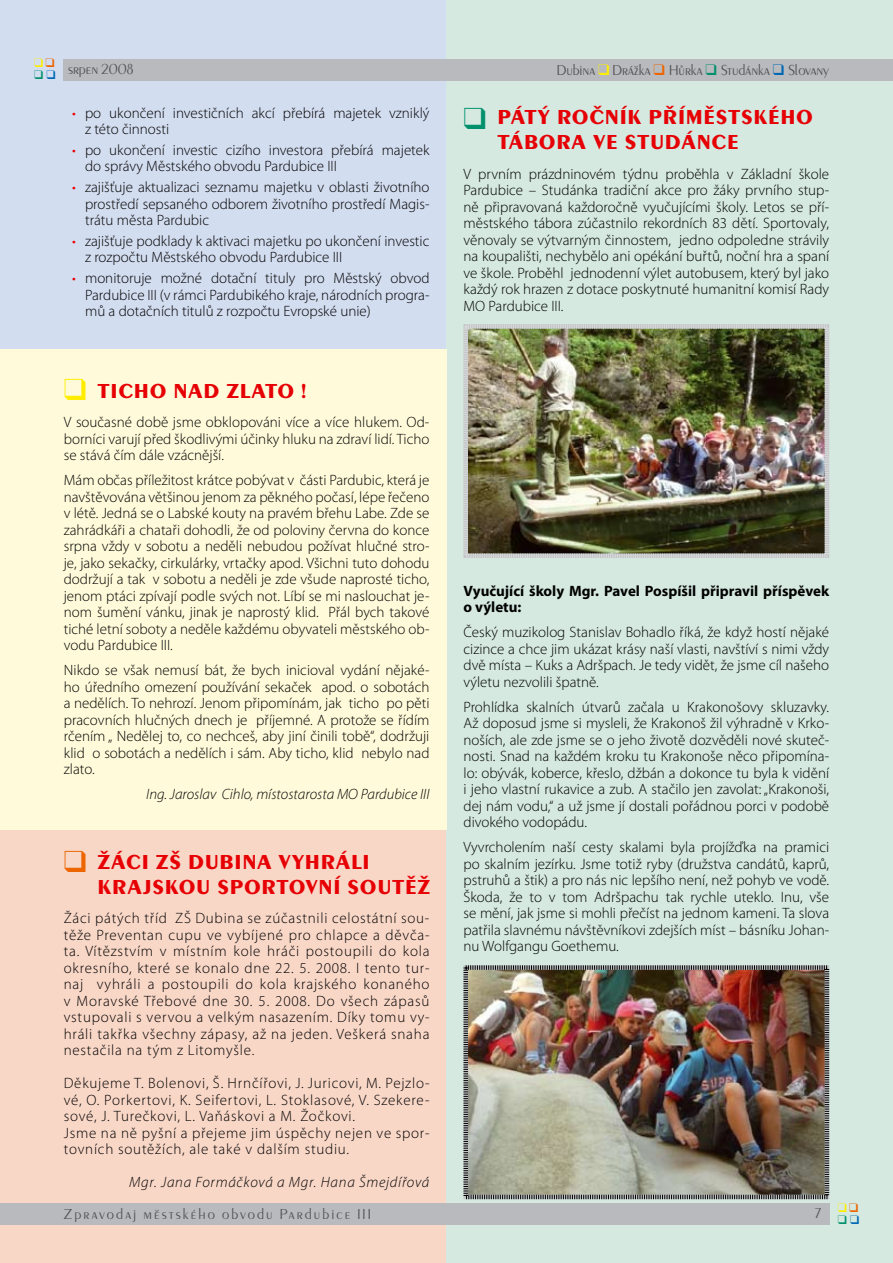
<style>
.page{position:relative;width:893px;height:1263px;background:#d3ddf0}
.page>*{position:absolute;margin:0;border:0;box-sizing:border-box;transform-origin:0 0}
.t1{font:700 21px/25.2px "Peignot DOT";letter-spacing:.065em;color:#e60004}
.t2{font:300 15px/16.5px "Myriad Pro";color:#000;text-align:justify}
.t3{font:300 15px/16.5px "Myriad Pro";letter-spacing:.05em;color:#000}
.t4{font:700 15px/16.5px "Myriad Pro";color:#000}
.t5{font:300 15px "Peignot DOT";letter-spacing:.01em;color:#504f53}
.t6{font:italic 300 15px "Myriad Pro";color:#000}
.t7{font:italic 300 15px "Myriad Pro";letter-spacing:.05em;color:#000}
.t8{font:300 15px "Peignot DOT";letter-spacing:.14em;color:#504f53}
.s1{color:#00916c}
.s2{color:#0068b4}
.s3{color:#ffed00}
.s4{color:#ec6500}
.s5{color:#e60004}
</style>
<div class="page">
<div style="left:0;top:829px;width:458px;height:434px;background:#f9d7c7"></div>
<div style="left:446px;top:0;width:447px;height:1263px;background:#d5e9e1"></div>
<div style="left:0;top:1203px;width:829px;height:22px;background:#b9babd"></div>
<div style="left:64px;top:59px;width:829px;height:22px;background:#b9babd"></div>
<img style="left:463px;top:965px;width:367px;height:235px">
<img style="left:463px;top:324px;width:366px;height:234px">
<div style="left:0;top:349px;width:446px;height:480px;background:#fffbda"></div>
<p class="t5" style="left:34px;top:61px;width:101px"><span class="s1">❑</span> <span class="s2">❑</span> srpen 2008</p>
<p class="t5" style="left:557px;top:62px;width:274px">Dubina <span class="s3">❑</span> Drážka <span class="s4">❑</span> Hůrka <span class="s1">❑</span> Studánka <span class="s2">❑</span> Slovany</p>
<p class="t2" style="left:85px;top:104px;width:346px;text-indent:-13px"><span class="s5">•</span> po ukončení investičních akcí přebírá majetek vzniklý z této činnosti</p>
<p class="t2" style="left:85px;top:141px;width:346px;text-indent:-13px"><span class="s5">•</span> po ukončení investic cizího investora přebírá majetek do správy Městského obvodu Pardubice III</p>
<p class="t2" style="left:85px;top:179px;width:346px;text-indent:-13px"><span class="s5">•</span> zajišťuje aktualizaci seznamu majetku v oblasti životního prostředí sepsaného odborem životního prostředí Magis&shy;trátu města Pardubic</p>
<p class="t2" style="left:85px;top:232px;width:346px;text-indent:-13px"><span class="s5">•</span> zajišťuje podklady k aktivaci majetku po ukončení investic z rozpočtu Městského obvodu Pardubice III</p>
<p class="t2" style="left:85px;top:270px;width:346px;text-indent:-13px"><span class="s5">•</span> monitoruje možné dotační tituly pro Městský obvod Pardubice III (v rámci Pardubikého kraje, národních progra&shy;mů a dotačních titulů z rozpočtu Evropské unie)</p>
<h1 class="t1" style="left:498px;top:105px;width:315px">PÁTÝ ROČNÍK PŘÍMĚSTSKÉHO<br>TÁBORA</h1>
<h1 class="t1" style="left:593px;top:130px;width:147px">VE STUDÁNCE</h1>
<p class="t2" style="left:463px;top:165px;width:367px">V prvním prázdninovém týdnu proběhla v Základní škole Pardubice – Studánka tradiční akce pro žáky prvního stup&shy;ně připravovaná každoročně vyučujícími školy. Letos se pří&shy;městského tábora zúčastnilo rekordních 83 dětí. Sportovaly, věnovaly se výtvarným činnostem, jedno odpoledne strávily na koupališti, nechybělo ani opékání buřtů, noční hra a spaní ve škole. Proběhl jednodenní výlet autobusem, který byl jako každý rok hrazen z dotace poskytnuté humanitní komisí Rady MO Pardubice III.</p>
<h1 class="t1" style="left:98px;top:379px;width:210px">TICHO NAD ZLATO !</h1>
<p class="t2" style="left:64px;top:414px;width:367px">V současné době jsme obklopováni více a více hlukem. Od&shy;borníci varují před škodlivými účinky hluku na zdraví lidí. Ticho se stává čím dále vzácnější.</p>
<p class="t2" style="left:64px;top:472px;width:367px">Mám občas příležitost krátce pobývat v části Pardubic, která je navštěvována většinou jenom za pěkného počasí, lépe řečeno v létě. Jedná se o Labské kouty na pravém břehu Labe. Zde se zahrádkáři a chataři dohodli, že od poloviny června do konce srpna vždy v sobotu a neděli nebudou požívat hlučné stro&shy;je, jako sekačky, cirkulárky, vrtačky apod. Všichni tuto dohodu dodržují a tak v sobotu a neděli je zde všude naprosté ticho, jenom ptáci zpívají podle svých not. Líbí se mi naslouchat je&shy;nom šumění vánku, jinak je naprostý klid. Přál bych takové tiché letní soboty a neděle každému obyvateli městského ob&shy;vodu Pardubice III.</p>
<p class="t2" style="left:64px;top:662px;width:367px">Nikdo se však nemusí bát, že bych inicioval vydání nějaké&shy;ho úředního omezení používání sekaček apod. o sobotách a nedělích. To nehrozí. Jenom připomínám, jak ticho po pěti pracovních hlučných dnech je příjemné. A protože se řídím rčením „ Nedělej to, co nechceš, aby jiní činili tobě“, dodržuji klid o sobotách a nedělích i sám. Aby ticho, klid nebylo nad zlato.</p>
<p class="t6" style="left:146px;top:785px;width:285px">Ing. Jaroslav Cihlo, místostarosta MO Pardubice III</p>
<h1 class="t1" style="left:98px;top:849px;width:273px">ŽÁCI ZŠ DUBINA VYHRÁLI<br>KRAJS</h1>
<h1 class="t1" style="left:165px;top:874px;width:68px">KOU SPOR</h1>
<h1 class="t1" style="left:277px;top:874px;width:155px">TOVNÍ SOUTĚŽ</h1>
<p class="t2" style="left:64px;top:910px;width:367px">Žáci pátých tříd ZŠ Dubina se zúčastnili celostátní sou&shy;těže Preventan cupu ve vybíjené pro chlapce a děvča&shy;ta. Vítězstvím v místním kole hráči postoupili do kola okresního, které se konalo dne 22. 5. 2008. I tento tur&shy;naj vyhráli a postoupili do kola krajského konaného v Moravské Třebové dne 30. 5. 2008. Do všech zápasů vstupovali s vervou a velkým nasazením. Díky tomu vy&shy;hráli takřka všechny zápasy, až na jeden. Veškerá snaha nestačila na tým z Litomyšle.</p>
<p class="t3" style="left:64px;top:1075px;width:367px">Děkujeme T. Bolenovi, Š. Hrnčířovi, J. Juricovi, M. Pejzlo&shy;vé, O. Porkertovi, K. Seifertovi, L. Stoklasové, V. Szekere&shy;sové, J. Turečkovi, L. Vaňáskovi a M. Žočkovi.<br>Jsme na ně pyšní a přejeme jim úspěchy nejen ve spor&shy;tovních soutěžích, ale také v dalším studiu.</p>
<p class="t7" style="left:129px;top:1173px;width:302px">Mgr. Jana Formáčková a Mgr. Hana Šmejdířová</p>
<p class="t4" style="left:463px;top:582px;width:367px">Vyučující školy Mgr. Pavel Pospíšil připravil příspěvek o výletu:</p>
<p class="t2" style="left:463px;top:624px;width:367px">Český muzikolog Stanislav Bohadlo říká, že když hostí nějaké cizince a chce jim ukázat krásy naší vlasti, navštíví s nimi vždy dvě místa – Kuks a Adršpach. Je tedy vidět, že jsme cíl našeho výletu nezvolili špatně.</p>
<p class="t2" style="left:463px;top:698px;width:367px">Prohlídka skalních útvarů začala u Krakonošovy skluzavky.<br>Až doposud jsme si mysleli, že Krakonoš žil výhradně v Krko&shy;noších, ale zde jsme se o jeho životě dozvěděli nové skuteč&shy;nosti. Snad na každém kroku tu Krakonoše něco připomína&shy;lo: obývák, koberce, křeslo, džbán a dokonce tu byla k vidění i jeho vlastní rukavice a zub. A stačilo jen zavolat: „Krakonoši, dej nám vodu,“ a už jsme jí dostali pořádnou porci v podobě divokého vodopádu.</p>
<p class="t2" style="left:463px;top:839px;width:367px">Vyvrcholením naší cesty skalami byla projížďka na pramici po skalním jezírku. Jsme totiž ryby (družstva candátů, kaprů, pstruhů a štik) a pro nás nic lepšího není, než pohyb ve vodě.<br>Škoda, že to v tom Adršpachu tak rychle uteklo. Inu, vše se mění, jak jsme si mohli přečíst na jednom kameni. Ta slova patřila slavnému návštěvníkovi zdejších míst – básníku Johan&shy;nu Wolfgangu Goethemu.</p>
<p class="t8" style="left:64px;top:1205px;width:309px">Zpravodaj městského obvodu Pardubice III</p>
<p class="t5" style="left:815px;top:1205px;width:8px">7</p>
</div>
